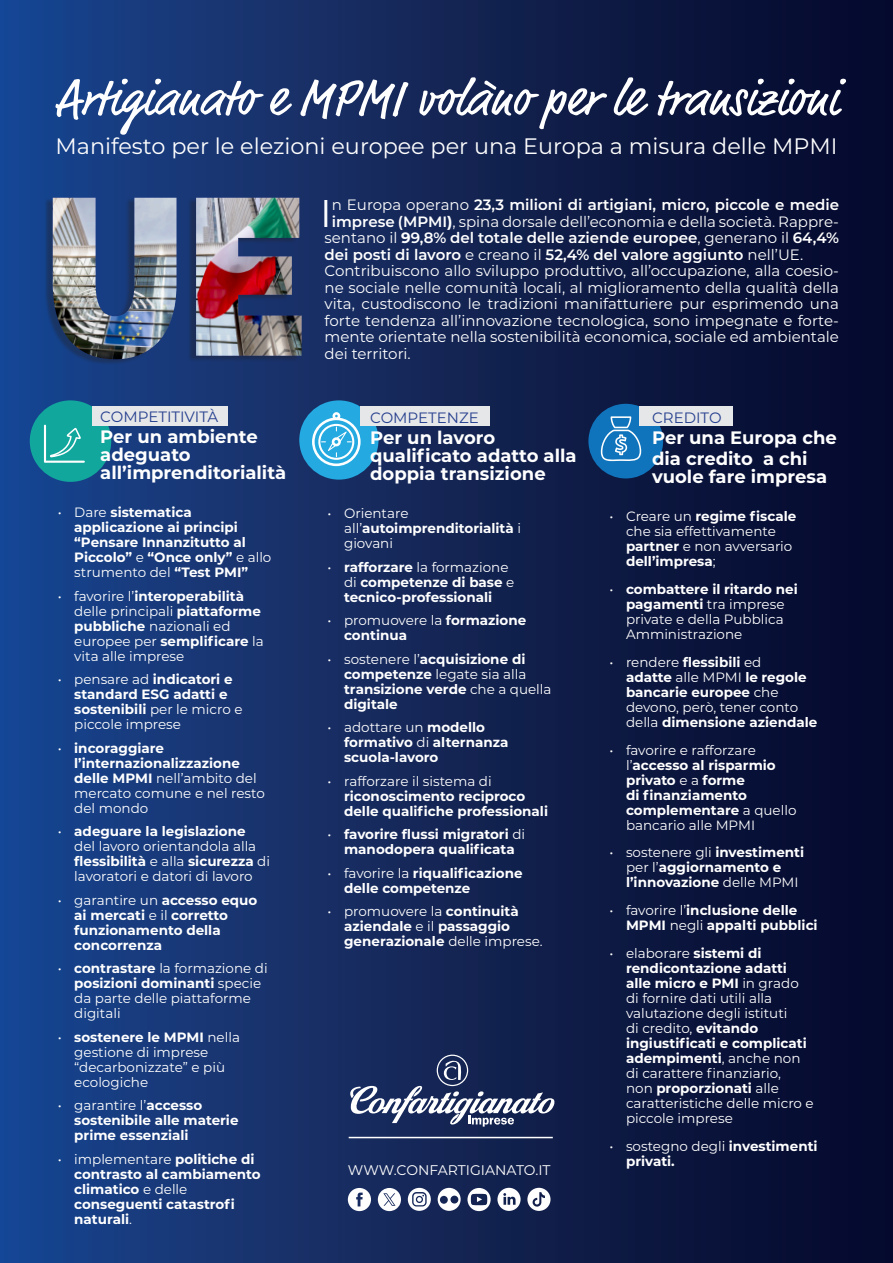
<style>
.page{position:relative;width:893px;height:1263px;background:#fff}
.page>*{position:absolute;margin:0;border:0;box-sizing:border-box;transform-origin:0 0}
.t1{font:51px "Market Pro";color:#fff}
.t2{font:38.55px "Montserrat";color:#fff}
.t3{font:22.35px "Montserrat";color:#fff}
.t4{font:700 18px/18px "Montserrat";color:#fff}
.t5{font:15px/16.5px "Montserrat";color:#fff;text-align:justify}
.t6{font:600 15px "Montserrat";color:#fff}
.t7{font:15px "Montserrat";color:#253f8e}
.t8{font:13.95px "Montserrat";color:#fff}
.Punti_elenco{font:700 13.5px/15px "Montserrat";color:#fff}
.Punti_elenco-2{font:13.5px/15px "Montserrat";color:#fff}
.s1{font-weight:400}
.s2{font-weight:700}
.s3{font-weight:600}
</style>
<div class="page">
<div style="left:0;top:0;width:893px;height:1263px;background:linear-gradient(to right,#1c458d,#070725)"></div>
<div style="left:45px;top:198px;width:254px;height:167px;background:#231f20;opacity:.35"></div>
<img style="left:53px;top:198px;width:249px;height:161px">
<svg style="left:347px;top:1054px;width:208px;height:72px;background:#3d4b72"></svg>
<svg style="left:467px;top:1188px;width:24px;height:23px"></svg>
<svg style="left:408px;top:1188px;width:23px;height:23px"></svg>
<svg style="left:497px;top:1188px;width:24px;height:23px"></svg>
<svg style="left:378px;top:1188px;width:23px;height:23px"></svg>
<svg style="left:348px;top:1188px;width:23px;height:23px"></svg>
<svg style="left:438px;top:1188px;width:23px;height:23px"></svg>
<svg style="left:527px;top:1188px;width:23px;height:23px"></svg>
<div style="left:30px;top:400px;width:81px;height:82px;background:#12a79d;border-radius:50%"></div>
<svg style="left:44px;top:425px;width:41px;height:38px"></svg>
<div style="left:299px;top:400px;width:79px;height:80px;background:#24aae1;border-radius:50%"></div>
<svg style="left:312px;top:412px;width:49px;height:54px"></svg>
<div style="left:588px;top:404px;width:75px;height:74px;background:#1074bc;border-radius:50%"></div>
<svg style="left:601px;top:416px;width:40px;height:45px"></svg>
<hr style="left:349px;top:1137px;width:204px;height:1px;background:#fff">
<div style="left:92px;top:406px;width:135px;height:19px;background:#e6e7e9"></div>
<div style="left:360px;top:406px;width:130px;height:19px;background:#e6e7e9"></div>
<div style="left:639px;top:406px;width:94px;height:19px;background:#e6e7e9"></div>
<p class="t1" style="left:55px;top:64px;width:785px">Artigianato e MPMI volàno per le transizioni</p>
<p class="t3" style="left:55px;top:131px;width:783px">Manifesto per le elezioni europee per una Europa a misura delle MPMI</p>
<p class="t7" style="left:100px;top:406px;width:119px">COMPETITIVITÀ</p>
<p class="t4" style="left:100px;top:426px;width:159px">Per un ambiente adeguato</p>
<p class="t4" style="left:100px;top:462px;width:188px">all’imprenditorialità</p>
<p class="Punti_elenco" style="left:74px;top:504px;width:199px;text-indent:-16px"><span class="s1">• Dare</span> sistematica applicazione ai principi “Pensare Innanzitutto al<br>Piccolo” <span class="s1">e</span> “Once only” <span class="s1">e allo strumento del</span> “Test PMI”</p>
<p class="Punti_elenco-2" style="left:74px;top:588px;width:191px;text-indent:-16px">• favorire l’<span class="s2">interoperabilità </span>delle principali <span class="s2">piattaforme pubbliche</span> nazionali ed europee per <span class="s2">semplificare</span> la vita alle imprese</p>
<p class="Punti_elenco" style="left:74px;top:671px;width:170px;text-indent:-16px"><span class="s1">• pensare ad</span> indicatori e standard ESG adatti e sostenibili <span class="s1">per le micro e piccole imprese</span></p>
<p class="Punti_elenco-2" style="left:74px;top:740px;width:192px;text-indent:-16px">• <span class="s2">incoraggiare l’internazionalizzazione delle MPMI</span> nell’ambito del mercato comune e nel resto del mondo</p>
<p class="Punti_elenco-2" style="left:74px;top:823px;width:197px;text-indent:-16px">• <span class="s2">adeguare la legislazione<br></span>del lavoro orientandola alla <span class="s2">flessibilità</span> e alla <span class="s2">sicurezza</span> di lavoratori e datori di lavoro</p>
<p class="Punti_elenco" style="left:74px;top:892px;width:185px;text-indent:-16px"><span class="s1">• garantire un</span> accesso equo ai mercati <span class="s1">e il</span> corretto funzionamento della concorrenza</p>
<p class="Punti_elenco-2" style="left:74px;top:960px;width:195px;text-indent:-16px">• <span class="s2">contrastare</span> la formazione di <span class="s2">posizioni dominanti</span> specie da parte delle piattaforme digitali</p>
<p class="Punti_elenco-2" style="left:74px;top:1029px;width:167px;text-indent:-16px">• <span class="s2">sostenere le MPMI</span> nella gestione di imprese “decarbonizzate” e più ecologiche</p>
<p class="Punti_elenco" style="left:74px;top:1097px;width:166px;text-indent:-16px"><span class="s1">• garantire l’</span>accesso sostenibile alle materie prime essenziali</p>
<p class="Punti_elenco" style="left:74px;top:1151px;width:188px;text-indent:-16px"><span class="s1">• implementare</span> politiche di contrasto al cambiamento climatico <span class="s1">e delle </span>conseguenti catastrofi naturali<span class="s1">.</span></p>
<p class="t2" style="left:320px;top:186px;width:13px">I</p>
<p class="t6" style="left:332px;top:194px;width:509px"><span class="s1">n Europa operano</span> 23,3 milioni di artigiani, micro, piccole e medie</p>
<p class="t5" style="left:332px;top:213px;width:509px"><span class="s3">imprese (MPMI</span><span class="s2">)</span>, spina dorsale dell’economia e della società. Rappre-</p>
<p class="t6" style="left:325px;top:227px;width:516px"><span class="s1">sentano il</span> <span class="s2">9</span>9,8% del totale delle aziende europee<span class="s1">, generano il</span> 64,4%</p>
<p class="t6" style="left:325px;top:244px;width:480px">dei posti di lavoro <span class="s1">e creano il</span> 52,4% del valore aggiunto <span class="s1">nell’UE.</span></p>
<p class="t5" style="left:325px;top:262px;width:516px">Contribuiscono allo sviluppo produttivo, all’occupazione, alla coesio&shy;ne sociale nelle comunità locali, al miglioramento della qualità della vita, custodiscono le tradizioni manifatturiere pur esprimendo una forte tendenza all’innovazione tecnologica, sono impegnate e forte&shy;mente orientate nella sostenibilità economica, sociale ed ambientale dei territori.</p>
<p class="t7" style="left:370px;top:407px;width:110px">COMPETENZE</p>
<p class="t4" style="left:370px;top:427px;width:127px">Per un lavoro</p>
<p class="t4" style="left:370px;top:445px;width:208px">qualificato adatto alla doppia transizione</p>
<p class="Punti_elenco-2" style="left:344px;top:505px;width:178px;text-indent:-16px">• Orientare all’<span class="s2">autoimprenditorialità</span> i giovani</p>
<p class="Punti_elenco" style="left:344px;top:559px;width:172px;text-indent:-16px"><span class="s1">•</span> rafforzare <span class="s1">la formazione di</span> competenze di base <span class="s1">e </span>tecnico-professionali</p>
<p class="Punti_elenco" style="left:344px;top:612px;width:184px;text-indent:-16px"><span class="s1">• promuovere la</span> formazione continua</p>
<p class="Punti_elenco" style="left:344px;top:651px;width:209px;text-indent:-16px"><span class="s1">• sostenere l’</span>acquisizione di competenze <span class="s1">legate sia alla </span>transizione verde <span class="s1">che a quella </span>digitale</p>
<p class="Punti_elenco" style="left:344px;top:719px;width:166px;text-indent:-16px"><span class="s1">• adottare un</span> modello formativo <span class="s1">di</span> alternanza scuola-lavoro</p>
<p class="Punti_elenco" style="left:344px;top:773px;width:205px;text-indent:-16px"><span class="s1">• rafforzare il sistema di </span>riconoscimento reciproco delle qualifiche professionali</p>
<p class="Punti_elenco" style="left:328px;top:826px;width:199px;text-align:center"><span class="s1">•</span> favorire flussi migratori <span class="s1">di </span>manodopera qualificata</p>
<p class="Punti_elenco" style="left:344px;top:865px;width:180px;text-indent:-16px"><span class="s1">• favorire la</span> riqualificazione delle competenze</p>
<p class="Punti_elenco" style="left:344px;top:903px;width:200px;text-indent:-16px"><span class="s1">• promuovere la</span> continuità aziendale <span class="s1">e il</span> passaggio generazionale <span class="s1">delle imprese.</span></p>
<p class="t8" style="left:348px;top:1161px;width:204px">WWW.CONFARTIGIANATO.IT</p>
<p class="t7" style="left:652px;top:407px;width:71px">CREDITO</p>
<p class="t4" style="left:652px;top:426px;width:186px;line-height:21px">Per una Europa che dia credito a chi</p>
<p class="t4" style="left:652px;top:466px;width:177px">vuole fare impresa</p>
<p class="Punti_elenco-2" style="left:626px;top:508px;width:172px;text-indent:-16px">• Creare un <span class="s2">regime fiscale </span>che sia effettivamente <span class="s2">partner</span> e non avversario <span class="s2">dell’impresa</span>;</p>
<p class="Punti_elenco-2" style="left:626px;top:581px;width:173px;text-indent:-16px">• <span class="s2">combattere il ritardo nei pagamenti</span> tra imprese private e della Pubblica<br>Amministrazione</p>
<p class="Punti_elenco" style="left:626px;top:654px;width:193px;text-indent:-16px"><span class="s1">• rendere</span> flessibili <span class="s1">ed<br></span>adatte <span class="s1">alle MPMI</span> le regole bancarie europee <span class="s1">che devono, però, tener conto della</span> dimensione aziendale</p>
<p class="Punti_elenco" style="left:626px;top:742px;width:172px;text-indent:-16px"><span class="s1">• favorire e rafforzare l’</span>accesso al risparmio privato <span class="s1">e a</span> forme<br>di finanziamento complementare <span class="s1">a quello bancario alle MPMI</span></p>
<p class="Punti_elenco" style="left:626px;top:844px;width:180px;text-indent:-16px"><span class="s1">• sostenere gli</span> investimenti <span class="s1">per l’</span>aggiornamento e l’innovazione <span class="s1">delle MPMI</span></p>
<p class="Punti_elenco" style="left:626px;top:902px;width:193px;text-indent:-16px"><span class="s1">• favorire l’</span>inclusione delle<br>MPMI <span class="s1">negli</span> appalti pubblici</p>
<p class="Punti_elenco-2" style="left:626px;top:945px;width:189px;text-indent:-16px">• elaborare <span class="s2">sistemi di rendicontazione adatti alle micro e PMI</span> in grado di fornire dati utili alla valutazione degli istituti<br>di credito, <span class="s2">evitando ingiustificati e complicati adempimenti</span>, anche non di carattere finanziario,<br>non <span class="s2">proporzionati</span> alle caratteristiche delle micro e piccole imprese</p>
<p class="Punti_elenco" style="left:626px;top:1138px;width:193px;text-indent:-16px"><span class="s1">• sostegno degli</span> investimenti privati.</p>
</div>
